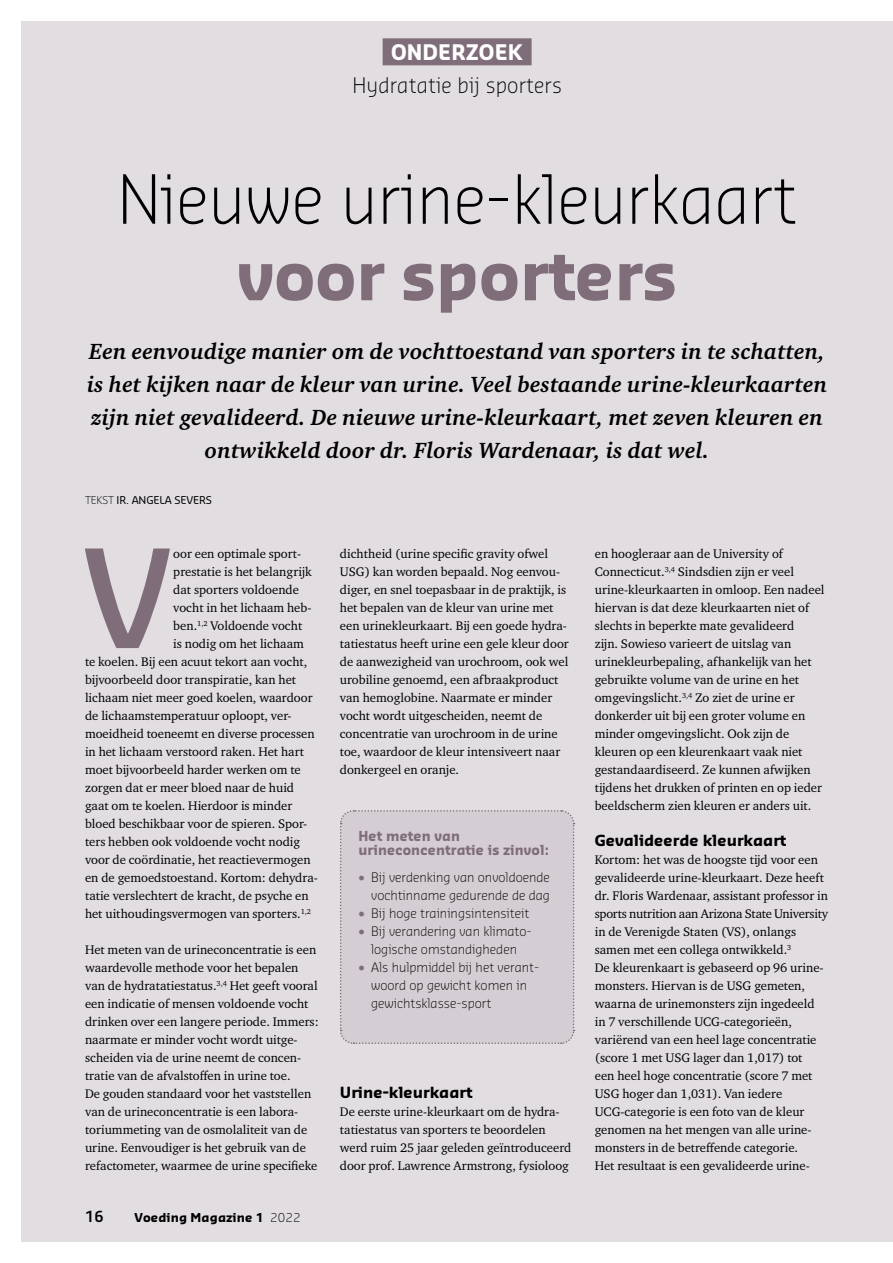
<style>
.page{position:relative;width:893px;height:1263px;background:#fff}
.page>*{position:absolute;margin:0;border:0;box-sizing:border-box;transform-origin:0 0}
.t1{font:600 132.75px "Sansa Std";color:#7f6d7a}
.t2{font:300 66px "Sansa Std";color:#000}
.t3{font:700 66px "Sansa Std";color:#7f6d7a}
.t4{font:italic 700 22.5px/33px "Charter ITC Std";letter-spacing:.01em;color:#000;text-align:center}
.t5{font:300 21px "Sansa Std";letter-spacing:.01em;color:#000}
.t6{font:700 21px "Sansa Std";letter-spacing:.01em;color:#fff}
.t7{font:700 15px "Sansa Std";color:#000}
.t8{font:600 15px "Sansa Std";color:#000}
.t9{font:700 13.5px/13.5px "Sansa Std";letter-spacing:.01em;color:#7f6d7a}
.t10{font:12.75px/18px "Charter ITC Std";color:#000}
.t11{font:300 12.75px/18px "Sansa Std";color:#000;text-align:right}
.t12{font:700 12px "Sansa Std";letter-spacing:.01em;color:#000}
.t13{font:10.5px "Sansa Std";letter-spacing:-.01em;color:#000}
.s1{font-weight:300}
.s2{color:#7f6d7a}
</style>
<div class="page">
<div style="left:21px;top:21px;width:872px;height:1221px;background:#e2dde1"></div>
<div style="left:383px;top:38px;width:149px;height:27px;background:#7f6d7a"></div>
<div style="left:340px;top:810px;width:235px;height:234px;background:#d4cdd3"></div>
<h3 class="t6" style="left:391px;top:38px;width:134px">ONDERZOEK</h3>
<h3 class="t5" style="left:352px;top:71px;width:211px">Hydratatie bij sporters</h3>
<h2 class="t2" style="left:117px;top:156px;width:681px">Nieuwe urine-kleurkaart</h2>
<h2 class="t3" style="left:237px;top:232px;width:441px">voor sporters</h2>
<p class="t4" style="left:87px;top:334px;width:742px">Een eenvoudige manier om de vochttoestand van sporters in te schatten, is het kijken naar de kleur van urine. Veel bestaande urine-kleurkaarten zijn niet gevalideerd. De nieuwe urine-kleurkaart, met zeven kleuren en ontwikkeld door dr. Floris Wardenaar, is dat wel.</p>
<p class="t13" style="left:85px;top:493px;width:129px"><span class="s1">TEKST</span> IR. ANGELA SEVERS</p>
<h1 class="t1" style="left:81px;top:511px;width:93px">V</h1>
<p class="t10" style="left:173px;top:544px;width:129px">oor een optimale sport-</p>
<p class="t10" style="left:173px;top:562px;width:140px">prestatie is het belangrijk</p>
<p class="t10" style="left:173px;top:580px;width:127px">dat sporters voldoende</p>
<p class="t10" style="left:173px;top:598px;width:140px">vocht in het lichaam heb-</p>
<p class="t10" style="left:173px;top:616px;width:130px">ben.<sup>1,2</sup> Voldoende vocht</p>
<p class="t10" style="left:173px;top:634px;width:132px">is nodig om het lichaam</p>
<p class="t10" style="left:85px;top:652px;width:224px">te koelen. Bij een acuut tekort aan vocht,</p>
<p class="t10" style="left:85px;top:670px;width:212px">bijvoorbeeld door transpiratie, kan het</p>
<p class="t10" style="left:85px;top:688px;width:229px">lichaam niet meer goed koelen, waardoor</p>
<p class="t10" style="left:85px;top:706px;width:208px">de lichaamstemperatuur oploopt, ver-</p>
<p class="t10" style="left:85px;top:724px;width:231px">moeidheid toeneemt en diverse processen</p>
<p class="t10" style="left:85px;top:742px;width:221px">in het lichaam verstoord raken. Het hart</p>
<p class="t10" style="left:85px;top:760px;width:217px">moet bijvoorbeeld harder werken om te</p>
<p class="t10" style="left:85px;top:778px;width:211px">zorgen dat er meer bloed naar de huid</p>
<p class="t10" style="left:85px;top:796px;width:209px">gaat om te koelen. Hierdoor is minder</p>
<p class="t10" style="left:85px;top:814px;width:224px">bloed beschikbaar voor de spieren. Spor-</p>
<p class="t10" style="left:85px;top:832px;width:217px">ters hebben ook voldoende vocht nodig</p>
<p class="t10" style="left:85px;top:850px;width:227px">voor de coördinatie, het reactievermogen</p>
<p class="t10" style="left:85px;top:868px;width:234px">en de gemoedstoestand. Kortom: dehydra-</p>
<p class="t10" style="left:85px;top:886px;width:225px">tatie verslechtert de kracht, de psyche en</p>
<p class="t10" style="left:85px;top:904px;width:227px">het uithoudingsvermogen van sporters.<sup>1,2</sup></p>
<p class="t10" style="left:85px;top:940px;width:235px">Het meten van de urineconcentratie is een waardevolle methode voor het bepalen van de hydratatiestatus.<sup>3,4</sup> Het geeft vooral een indicatie of mensen voldoende vocht drinken over een langere periode. Immers: naarmate er minder vocht wordt uitge&shy;scheiden via de urine neemt de concen&shy;tratie van de afvalstoffen in urine toe.<br>De gouden standaard voor het vaststellen van de urineconcentratie is een labora&shy;toriummeting van de osmolaliteit van de urine. Eenvoudiger is het gebruik van de refactometer, waarmee de urine specifieke</p>
<p class="t8" style="left:85px;top:1206px;width:20px">16</p>
<p class="t12" style="left:134px;top:1210px;width:168px">Voeding Magazine 1 <span class="s1">2022</span></p>
<p class="t10" style="left:340px;top:544px;width:230px">dichtheid (urine specific gravity ofwel USG) kan worden bepaald. Nog eenvou&shy;diger, en snel toepasbaar in de praktijk, is het bepalen van de kleur van urine met een urinekleurkaart. Bij een goede hydra&shy;tatiestatus heeft urine een gele kleur door de aanwezigheid van urochroom, ook wel urobiline genoemd, een afbraakproduct van hemoglobine. Naarmate er minder vocht wordt uitgescheiden, neemt de concentratie van urochroom in de urine toe, waardoor de kleur intensiveert naar donkergeel en oranje.</p>
<p class="t9" style="left:358px;top:829px;width:192px">Het meten van urineconcentratie is zinvol:</p>
<p class="t11" style="left:358px;top:868px;width:193px"><span class="s2">•</span> Bij verdenking van onvoldoende vochtinname gedurende de dag</p>
<p class="t11" style="left:358px;top:904px;width:172px"><span class="s2">•</span> Bij hoge trainingsintensiteit</p>
<p class="t11" style="left:358px;top:922px;width:173px;text-align:center"><span class="s2">•</span> Bij verandering van klimato&shy;logische omstandigheden</p>
<p class="t11" style="left:371px;top:958px;width:170px;text-align:left;text-indent:-13px"><span class="s2">•</span> Als hulpmiddel bij het verant&shy;woord op gewicht komen in gewichtsklasse-sport</p>
<p class="t7" style="left:340px;top:1083px;width:134px">Urine-kleurkaart</p>
<p class="t10" style="left:340px;top:1102px;width:233px">De eerste urine-kleurkaart om de hydra&shy;tatiestatus van sporters te beoordelen werd ruim 25 jaar geleden geïntroduceerd door prof. Lawrence Armstrong, fysioloog</p>
<p class="t10" style="left:595px;top:544px;width:231px">en hoogleraar aan de University of Connecticut.<sup>3,4</sup> Sindsdien zijn er veel urine-kleurkaarten in omloop. Een nadeel hiervan is dat deze kleurkaarten niet of slechts in beperkte mate gevalideerd<br>zijn. Sowieso varieert de uitslag van urinekleurbepaling, afhankelijk van het gebruikte volume van de urine en het omgevingslicht.<sup>3,4</sup> Zo ziet de urine er donkerder uit bij een groter volume en minder omgevingslicht. Ook zijn de kleuren op een kleurenkaart vaak niet gestandaardiseerd. Ze kunnen afwijken tijdens het drukken of printen en op ieder beeldscherm zien kleuren er anders uit.</p>
<p class="t7" style="left:595px;top:831px;width:193px">Gevalideerde kleurkaart</p>
<p class="t10" style="left:595px;top:850px;width:235px">Kortom: het was de hoogste tijd voor een gevalideerde urine-kleurkaart. Deze heeft dr. Floris Wardenaar, assistant professor in sports nutrition aan Arizona State University in de Verenigde Staten (VS), onlangs samen met een collega ontwikkeld.<sup>3<br></sup>De kleurenkaart is gebaseerd op 96 urine&shy;monsters. Hiervan is de USG gemeten, waarna de urinemonsters zijn ingedeeld in 7 verschillende UCG-categorieën, variërend van een heel lage concentratie (score 1 met USG lager dan 1,017) tot<br>een heel hoge concentratie (score 7 met USG hoger dan 1,031). Van iedere UCG-categorie is een foto van de kleur genomen na het mengen van alle urine&shy;monsters in de betreffende categorie.<br>Het resultaat is een gevalideerde urine-</p>
</div>
